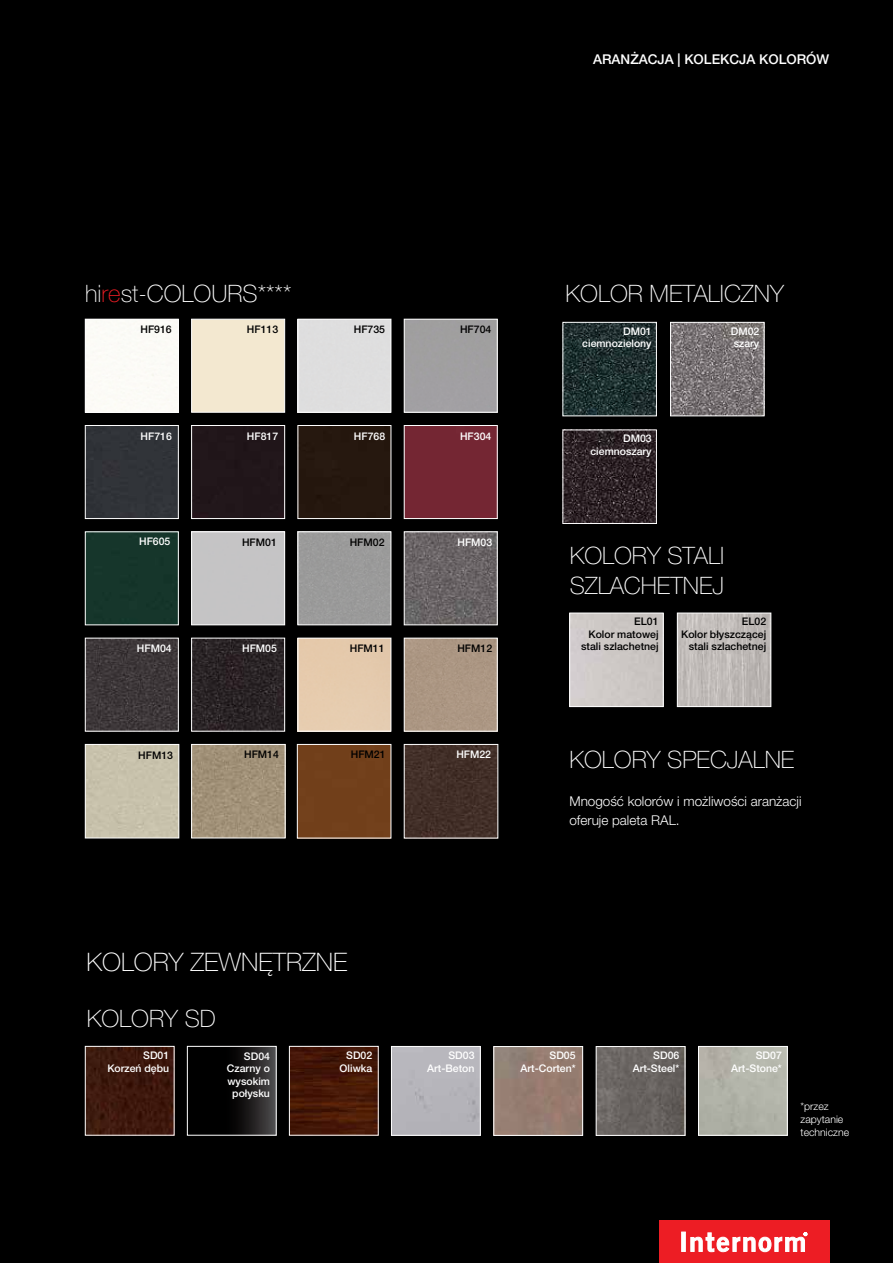
<style>
.page{position:relative;width:893px;height:1263px;background:#000}
.page>*{position:absolute;margin:0;border:0;box-sizing:border-box;transform-origin:0 0}
.t1{font:100 25.5px "Helvetica Neue LT Pro";color:#fff}
.t2{font:100 24px/30px "Helvetica Neue LT Pro";color:#fff}
.t3{font:300 13.5px/19.5px "Helvetica Neue LT Pro";color:#fff}
.t4{font:500 13.5px "Helvetica Neue LT Pro";color:#fff}
.t5{font:500 10.5px/12.6px "Helvetica Neue LT Pro";color:#fff;text-align:right}
.t6{font:500 10.5px/12.6px "Helvetica Neue LT Pro";color:#000;text-align:right}
.t7{font:300 10.5px/12.6px "Helvetica Neue LT Pro";color:#fff}
.s1{color:#ed1d24}
</style>
<div class="page">
<div style="left:393px;top:1048px;width:86px;height:85px;background:#b6b5bb"></div>
<div style="left:391px;top:1046px;width:90px;height:89px;border:1px solid #fff"></div>
<svg style="left:238px;top:1048px;width:36px;height:85px"></svg>
<div style="left:187px;top:1046px;width:89px;height:89px;border:1px solid #fff"></div>
<img style="left:291px;top:1048px;width:85px;height:85px">
<div style="left:289px;top:1046px;width:89px;height:89px;border:1px solid #fff"></div>
<img style="left:496px;top:1048px;width:85px;height:85px">
<div style="left:494px;top:1046px;width:89px;height:89px;border:1px solid #fff"></div>
<img style="left:87px;top:1048px;width:85px;height:85px">
<div style="left:85px;top:1046px;width:89px;height:89px;border:1px solid #fff"></div>
<img style="left:598px;top:1048px;width:85px;height:85px">
<div style="left:596px;top:1046px;width:89px;height:89px;border:1px solid #fff"></div>
<img style="left:700px;top:1048px;width:86px;height:85px">
<div style="left:698px;top:1046px;width:90px;height:89px;border:1px solid #fff"></div>
<div style="left:659px;top:1220px;width:170px;height:43px;background:#ed1d24"></div>
<svg style="left:681px;top:1232px;width:4px;height:19px"></svg>
<svg style="left:690px;top:1232px;width:117px;height:20px"></svg>
<img style="left:571px;top:615px;width:90px;height:90px">
<div style="left:569px;top:613px;width:94px;height:94px;border:1px solid #fff"></div>
<img style="left:679px;top:615px;width:90px;height:90px">
<div style="left:677px;top:613px;width:94px;height:94px;border:1px solid #fff"></div>
<img style="left:565px;top:324px;width:90px;height:90px">
<div style="left:563px;top:322px;width:94px;height:94px;border:1px solid #fff"></div>
<img style="left:672px;top:324px;width:90px;height:90px">
<div style="left:670px;top:322px;width:94px;height:94px;border:1px solid #fff"></div>
<img style="left:565px;top:432px;width:90px;height:90px">
<div style="left:563px;top:430px;width:94px;height:94px;border:1px solid #fff"></div>
<img style="left:406px;top:746px;width:90px;height:90px">
<div style="left:404px;top:744px;width:94px;height:94px;border:1px solid #fff"></div>
<div style="left:299px;top:746px;width:90px;height:90px;background:#713f1a"></div>
<div style="left:297px;top:744px;width:94px;height:94px;border:1px solid #fff"></div>
<img style="left:193px;top:746px;width:90px;height:90px">
<div style="left:191px;top:744px;width:94px;height:94px;border:1px solid #fff"></div>
<img style="left:406px;top:533px;width:89px;height:90px">
<div style="left:404px;top:531px;width:93px;height:94px;border:1px solid #fff"></div>
<div style="left:300px;top:533px;width:89px;height:90px;background:#9b9a9a"></div>
<div style="left:298px;top:531px;width:93px;height:94px;border:1px solid #fff"></div>
<div style="left:193px;top:533px;width:90px;height:90px;background:#c5c4c5"></div>
<div style="left:191px;top:531px;width:94px;height:94px;border:1px solid #fff"></div>
<img style="left:87px;top:640px;width:90px;height:89px">
<div style="left:85px;top:638px;width:94px;height:93px;border:1px solid #fff"></div>
<img style="left:193px;top:640px;width:90px;height:89px">
<div style="left:191px;top:638px;width:94px;height:93px;border:1px solid #fff"></div>
<div style="left:87px;top:746px;width:90px;height:90px;background:#c8c2ac"></div>
<div style="left:85px;top:744px;width:94px;height:94px;border:1px solid #fff"></div>
<div style="left:406px;top:640px;width:89px;height:89px;background:#ab9683"></div>
<div style="left:404px;top:638px;width:93px;height:93px;border:1px solid #fff"></div>
<div style="left:300px;top:640px;width:89px;height:89px;background:#e5cbad"></div>
<div style="left:298px;top:638px;width:93px;height:93px;border:1px solid #fff"></div>
<div style="left:87px;top:533px;width:90px;height:90px;background:#16362b"></div>
<div style="left:85px;top:531px;width:94px;height:94px;border:1px solid #fff"></div>
<div style="left:406px;top:427px;width:89px;height:90px;background:#742633"></div>
<div style="left:404px;top:425px;width:93px;height:94px;border:1px solid #fff"></div>
<div style="left:300px;top:427px;width:89px;height:90px;background:#26180f"></div>
<div style="left:298px;top:425px;width:93px;height:94px;border:1px solid #fff"></div>
<div style="left:87px;top:427px;width:90px;height:90px;background:#313439"></div>
<div style="left:85px;top:425px;width:94px;height:94px;border:1px solid #fff"></div>
<div style="left:87px;top:321px;width:90px;height:89px;background:#fcfbf7"></div>
<div style="left:85px;top:319px;width:94px;height:93px;border:1px solid #fff"></div>
<div style="left:406px;top:321px;width:89px;height:89px;background:#a19fa1"></div>
<div style="left:404px;top:319px;width:93px;height:93px;border:1px solid #fff"></div>
<div style="left:300px;top:321px;width:89px;height:89px;background:#dededf"></div>
<div style="left:298px;top:319px;width:93px;height:93px;border:1px solid #fff"></div>
<div style="left:191px;top:319px;width:94px;height:93px;background:#f3e8d0;border:1px solid #fff"></div>
<div style="left:193px;top:427px;width:90px;height:90px;background:#211519"></div>
<div style="left:191px;top:425px;width:94px;height:94px;border:1px solid #fff"></div>
<p class="t4" style="left:593px;top:51px;width:238px">ARANŻACJA | KOLEKCJA KOLORÓW</p>
<h2 class="t2" style="left:85px;top:278px;width:208px">hi<span class="s1">re</span>st‑COLOURS****</h2>
<p class="t6" style="left:140px;top:322px;width:33px">HF916</p>
<p class="t6" style="left:247px;top:323px;width:33px">HF113</p>
<p class="t6" style="left:354px;top:323px;width:33px">HF735</p>
<p class="t6" style="left:460px;top:323px;width:33px">HF704</p>
<p class="t5" style="left:141px;top:430px;width:33px">HF716</p>
<p class="t5" style="left:354px;top:430px;width:33px">HF768</p>
<p class="t5" style="left:460px;top:430px;width:33px">HF304</p>
<p class="t5" style="left:247px;top:430px;width:33px">HF817</p>
<p class="t5" style="left:139px;top:535px;width:33px">HF605</p>
<p class="t6" style="left:242px;top:535px;width:36px">HFM01</p>
<p class="t6" style="left:350px;top:535px;width:36px">HFM02</p>
<p class="t5" style="left:457px;top:535px;width:36px">HFM03</p>
<p class="t5" style="left:137px;top:642px;width:36px">HFM04</p>
<p class="t5" style="left:242px;top:642px;width:36px">HFM05</p>
<p class="t6" style="left:350px;top:642px;width:36px">HFM11</p>
<p class="t6" style="left:457px;top:642px;width:36px">HFM12</p>
<p class="t6" style="left:138px;top:749px;width:36px">HFM13</p>
<p class="t6" style="left:244px;top:748px;width:36px">HFM14</p>
<p class="t6" style="left:351px;top:748px;width:36px">HFM21</p>
<p class="t5" style="left:456px;top:748px;width:36px">HFM22</p>
<h1 class="t1" style="left:87px;top:946px;width:262px">KOLORY ZEWNĘTRZNE</h1>
<h2 class="t2" style="left:87px;top:1004px;width:130px">KOLORY SD</h2>
<h2 class="t2" style="left:566px;top:278px;width:220px">KOLOR METALICZNY</h2>
<p class="t5" style="left:582px;top:324px;width:71px">DM01 ciemnozielony</p>
<p class="t5" style="left:731px;top:324px;width:30px;text-align:left">DM02 szary</p>
<p class="t5" style="left:590px;top:432px;width:63px">DM03 ciemnoszary</p>
<h2 class="t2" style="left:570px;top:540px;width:156px">KOLORY STALI<br>SZLACHETNEJ</h2>
<p class="t6" style="left:581px;top:615px;width:79px">EL01<br>Kolor matowej stali szlachetnej</p>
<p class="t6" style="left:681px;top:615px;width:87px">EL02<br>Kolor błyszczącej stali szlachetnej</p>
<h2 class="t2" style="left:569px;top:744px;width:226px">KOLORY SPECJALNE</h2>
<p class="t3" style="left:569px;top:791px;width:234px">Mnogość kolorów i możliwości aranżacji oferuje paleta RAL.</p>
<p class="t5" style="left:107px;top:1049px;width:63px">SD01<br>Korzeń dębu</p>
<p class="t5" style="left:633px;top:1049px;width:48px">SD06<br>Art‑Steel*</p>
<p class="t5" style="left:227px;top:1049px;width:45px">SD04<br>Czarny o wysokim połysku</p>
<p class="t5" style="left:340px;top:1049px;width:34px">SD02<br>Oliwka</p>
<p class="t5" style="left:521px;top:1049px;width:57px">SD05<br>Art‑Corten*</p>
<p class="t5" style="left:427px;top:1049px;width:49px">SD03<br>Art‑Beton</p>
<p class="t5" style="left:731px;top:1049px;width:52px">SD07<br>Art‑Stone*</p>
<p class="t7" style="left:801px;top:1100px;width:50px">*przez zapytanie techniczne</p>
</div>
